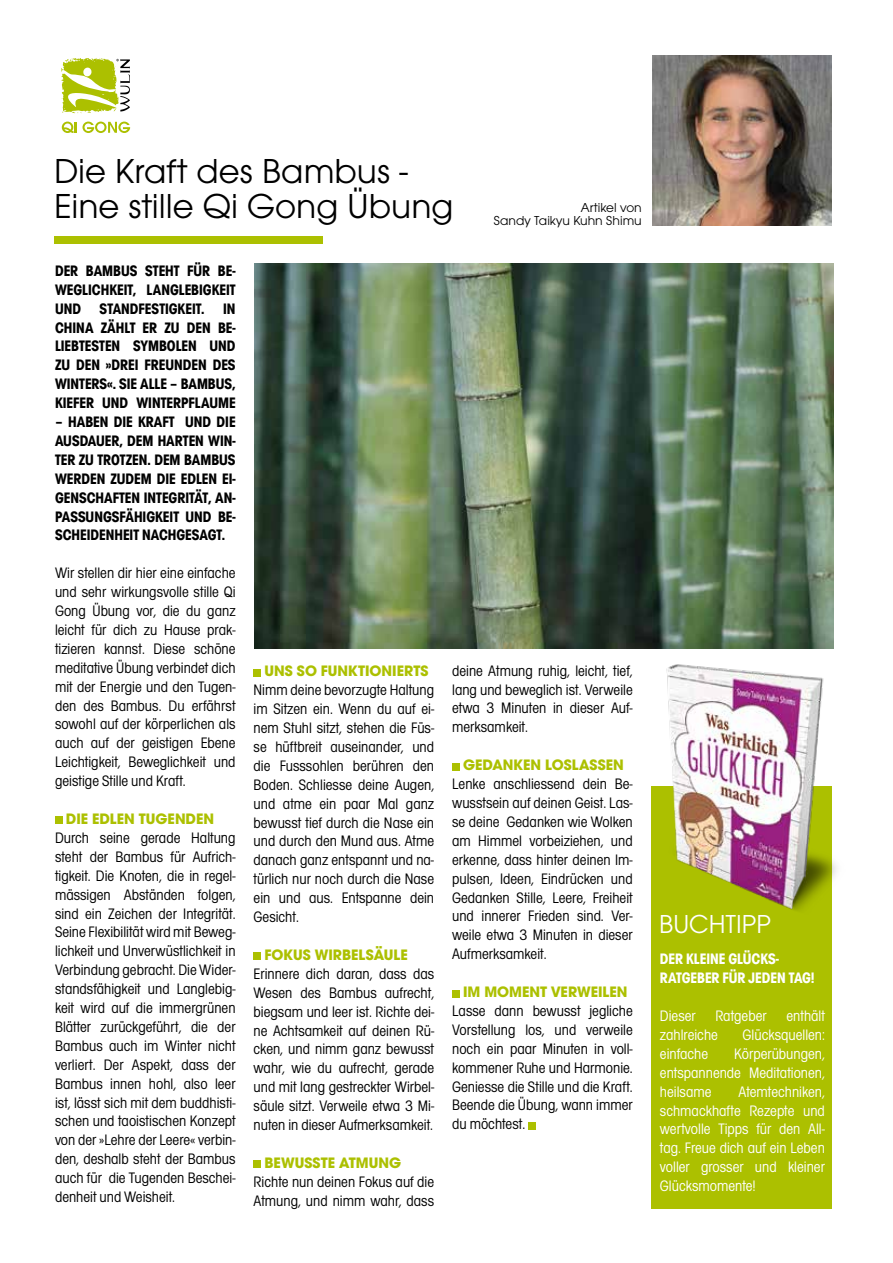
<style>
.page{position:relative;width:893px;height:1263px;background:#fff}
.page>*{position:absolute;margin:0;border:0;box-sizing:border-box;transform-origin:0 0}
.t1{font:36px/34.5px "Avant Garde Gothic Itc T";color:#000}
.t2{font:27px "Avant Garde Gothic Itc T";color:#fff}
.t3{font:condensed 15.75px/18.9px "Avant Garde Gothic Itc T";color:#000;text-align:justify}
.t4{font:700 condensed 15.75px/18.9px "Avant Garde Gothic Itc T";color:#000;text-align:justify}
.t5{font:condensed 15.75px/18.9px "Avant Garde Gothic Itc T";color:#fff;text-align:justify}
.t6{font:700 15.75px "Avant Garde Gothic Itc T";color:#acc000}
.t7{font:700 condensed 15.75px/18.9px "Avant Garde Gothic Itc T";color:#fff}
.t8{font:13.5px/13.5px "Avant Garde Gothic Itc T";color:#000;text-align:right}
</style>
<div class="page">
<div style="left:55px;top:817px;width:7px;height:7px;background:#acc000"></div>
<div style="left:254px;top:669px;width:7px;height:7px;background:#acc000"></div>
<div style="left:254px;top:953px;width:7px;height:7px;background:#acc000"></div>
<div style="left:254px;top:1161px;width:7px;height:7px;background:#acc000"></div>
<div style="left:452px;top:763px;width:7px;height:7px;background:#acc000"></div>
<div style="left:452px;top:990px;width:7px;height:7px;background:#acc000"></div>
<div style="left:528px;top:1122px;width:7px;height:7px;background:#acc000"></div>
<svg style="left:62px;top:122px;width:68px;height:11px"></svg>
<svg style="left:61px;top:58px;width:69px;height:56px"></svg>
<img style="left:254px;top:264px;width:579px;height:385px">
<img style="left:652px;top:56px;width:179px;height:170px">
<div style="left:651px;top:787px;width:181px;height:422px;background:#acc000"></div>
<div style="left:54px;top:236px;width:268px;height:8px;background:#acc000"></div>
<img style="left:646px;top:636px;width:191px;height:275px">
<h1 class="t1" style="left:54px;top:154px;width:401px">Die Kraft des Bambus -<br>Eine stille Qi Gong Übung</h1>
<p class="t8" style="left:494px;top:200px;width:149px">Artikel von<br>Sandy Taikyu Kuhn Shimu</p>
<p class="t4" style="left:55px;top:261px;width:182px">DER BAMBUS STEHT FÜR BE-WEGLICHKEIT, LANGLEBIGKEIT UND STANDFESTIGKEIT. IN CHINA ZÄHLT ER ZU DEN BE-LIEBTESTEN SYMBOLEN UND ZU DEN »DREI FREUNDEN DES WINTERS«. SIE ALLE – BAMBUS, KIEFER UND WINTERPFLAUME</p>
<p class="t4" style="left:55px;top:412px;width:182px">– HABEN DIE KRAFT UND DIE AUSDAUER, DEM HARTEN WIN-TER ZU TROTZEN. DEM BAMBUS WERDEN ZUDEM DIE EDLEN EI-GENSCHAFTEN INTEGRITÄT, AN-PASSUNGSFÄHIGKEIT UND BE-SCHEIDENHEIT NACHGESAGT.</p>
<p class="t3" style="left:55px;top:563px;width:182px">Wir stellen dir hier eine einfache und sehr wirkungsvolle stille Qi Gong Übung vor, die du ganz leicht für dich zu Hause prak&shy;tizieren kannst. Diese schöne meditative Übung verbindet dich mit der Energie und den Tugen&shy;den des Bambus. Du erfährst sowohl auf der körperlichen als auch auf der geistigen Ebene Leichtigkeit, Beweglichkeit und geistige Stille und Kraft.</p>
<p class="t6" style="left:66px;top:809px;width:150px">DIE EDLEN TUGENDEN</p>
<p class="t3" style="left:55px;top:828px;width:182px">Durch seine gerade Haltung steht der Bambus für Aufrich&shy;tigkeit. Die Knoten, die in regel&shy;mässigen Abständen folgen, sind ein Zeichen der Integrität.<br>Seine Flexibilität wird mit Beweg&shy;lichkeit und Unverwüstlichkeit in Verbindung gebracht. Die Wider&shy;standsfähigkeit und Langlebig&shy;keit wird auf die immergrünen Blätter zurückgeführt, die der Bambus auch im Winter nicht verliert. Der Aspekt, dass der Bambus innen hohl, also leer ist, lässt sich mit dem buddhisti&shy;schen und taoistischen Konzept von der »Lehre der Leere« verbin&shy;den, deshalb steht der Bambus auch für die Tugenden Beschei&shy;denheit und Weisheit.</p>
<p class="t6" style="left:265px;top:661px;width:166px">UNS SO FUNKTIONIERTS</p>
<p class="t3" style="left:254px;top:680px;width:182px">Nimm deine bevorzugte Haltung im Sitzen ein. Wenn du auf ei&shy;nem Stuhl sitzt, stehen die Füs&shy;se hüftbreit auseinander, und die Fusssohlen berühren den Boden. Schliesse deine Augen, und atme ein paar Mal ganz bewusst tief durch die Nase ein und durch den Mund aus. Atme danach ganz entspannt und na&shy;türlich nur noch durch die Nase ein und aus. Entspanne dein Gesicht.</p>
<p class="t6" style="left:265px;top:945px;width:145px">FOKUS WIRBELSÄULE</p>
<p class="t3" style="left:254px;top:964px;width:182px">Erinnere dich daran, dass das Wesen des Bambus aufrecht, biegsam und leer ist. Richte dei&shy;ne Achtsamkeit auf deinen Rü&shy;cken, und nimm ganz bewusst wahr, wie du aufrecht, gerade und mit lang gestreckter Wirbel&shy;säule sitzt. Verweile etwa 3 Mi&shy;nuten in dieser Aufmerksamkeit.</p>
<p class="t6" style="left:265px;top:1153px;width:138px">BEWUSSTE ATMUNG</p>
<p class="t3" style="left:254px;top:1172px;width:182px">Richte nun deinen Fokus auf die<br>Atmung, und nimm wahr, dass</p>
<p class="t3" style="left:452px;top:661px;width:182px">deine Atmung ruhig, leicht, tief, lang und beweglich ist. Verweile etwa 3 Minuten in dieser Auf&shy;merksamkeit.</p>
<p class="t6" style="left:463px;top:755px;width:162px">GEDANKEN LOSLASSEN</p>
<p class="t3" style="left:452px;top:774px;width:182px">Lenke anschliessend dein Be&shy;wusstsein auf deinen Geist. Las&shy;se deine Gedanken wie Wolken am Himmel vorbeiziehen, und erkenne, dass hinter deinen Im&shy;pulsen, Ideen, Eindrücken und Gedanken Stille, Leere, Freiheit und innerer Frieden sind. Ver&shy;weile etwa 3 Minuten in dieser Aufmerksamkeit.</p>
<p class="t6" style="left:463px;top:982px;width:166px">IM MOMENT VERWEILEN</p>
<p class="t3" style="left:452px;top:1001px;width:182px">Lasse dann bewusst jegliche Vorstellung los, und verweile noch ein paar Minuten in voll&shy;kommener Ruhe und Harmonie.<br>Geniesse die Stille und die Kraft.<br>Beende die Übung, wann immer du möchtest.</p>
<h2 class="t2" style="left:659px;top:908px;width:113px">BUCHTIPP</h2>
<p class="t7" style="left:660px;top:949px;width:156px">DER KLEINE GLÜCKS-<br>RATGEBER FÜR JEDEN TAG!</p>
<p class="t5" style="left:660px;top:1006px;width:37px">Dieser</p>
<p class="t5" style="left:715px;top:1006px;width:53px">Ratgeber</p>
<p class="t5" style="left:786px;top:1006px;width:40px">enthält</p>
<p class="t5" style="left:660px;top:1025px;width:59px">zahlreiche</p>
<p class="t5" style="left:743px;top:1025px;width:84px">Glücksquellen:</p>
<p class="t5" style="left:660px;top:1044px;width:50px">einfache</p>
<p class="t5" style="left:660px;top:1044px;width:166px;text-indent:74px">Körperübungen, entspannende Meditationen, heilsame</p>
<p class="t5" style="left:660px;top:1082px;width:166px;text-indent:79px">Atemtechniken, schmackhafte Rezepte und wertvolle Tipps für den All&shy;tag. Freue dich auf ein Leben voller grosser und kleiner Glücksmomente!</p>
</div>
